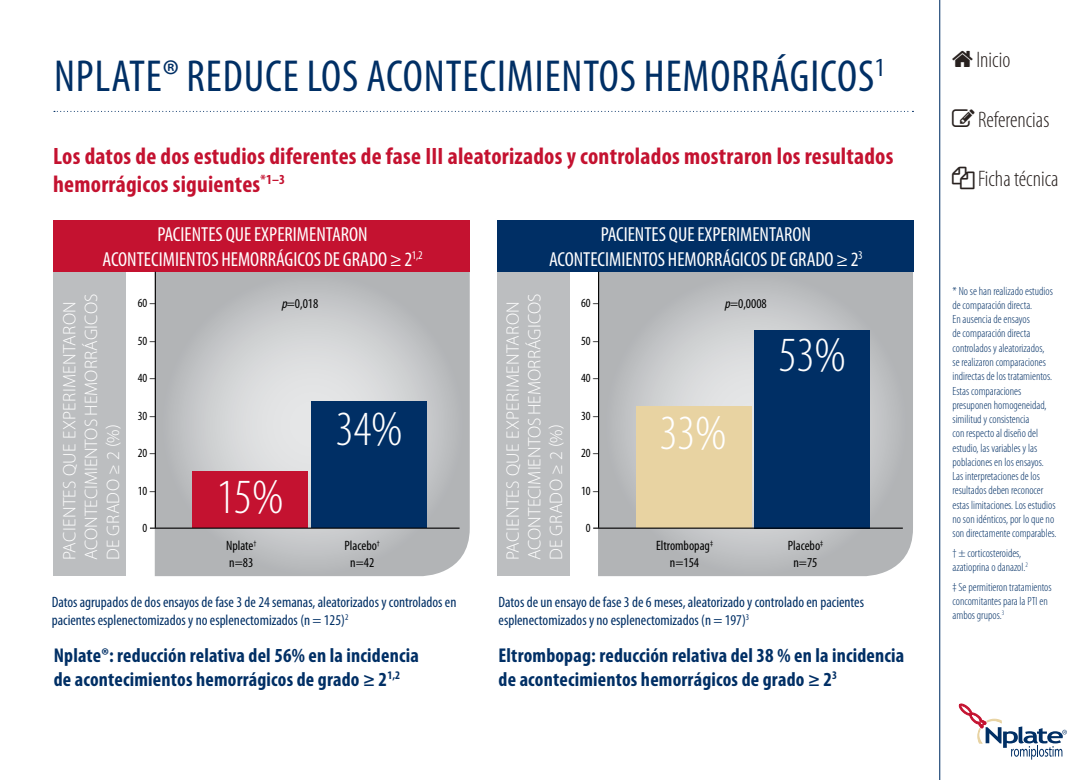
<style>
.page{position:relative;width:1081px;height:780px;background:#fff}
.page>*{position:absolute;margin:0;border:0;box-sizing:border-box;transform-origin:0 0}
.t1{font:300 condensed 49.38px "Myriad Pro";color:#fff}
.t2{font:condensed 45px "Myriad Pro";letter-spacing:.02em;color:#002f65}
.t3{font:condensed 26.25px "Myriad Pro";color:#002f65}
.t4{font:700 condensed 23.75px/28.5px "Myriad Pro";letter-spacing:.01em;color:#c41230}
.t5{font:300 condensed 22.5px "Myriad Pro";color:#28211f}
.t6{font:condensed 20.38px "Myriad Pro";color:#fff}
.t7{font:700 condensed 20px/24px "Myriad Pro";letter-spacing:.01em;color:#002f65}
.t8{font:300 18.12px/21.8px "Myriad Pro";letter-spacing:.01em;color:#fff}
.t9{font:condensed 15px/18px "Myriad Pro";color:#002f65}
.t10{font:condensed 13.5px "Myriad Pro";color:#000}
.t11{font:condensed 12.5px "Myriad Pro";color:#000}
.t12{font:300 condensed 11.88px/14.2px "Myriad Pro";color:#002f65}
.t13{font:condensed 11.88px "Myriad Pro";color:#fff}
.s1{font-size:20.38px}
.s2{font-style:italic}
</style>
<div class="page">
<hr style="left:939px;top:0;width:1px;height:780px;background:#002f65">
<svg style="left:959px;top:703px;width:108px;height:56px"></svg>
<svg style="left:54px;top:111px;width:859px;height:1px"></svg>
<svg style="left:155px;top:272px;width:315px;height:304px;background:#c1c3c5"></svg>
<svg style="left:598px;top:272px;width:315px;height:304px;background:#bbbdbf"></svg>
<div style="left:54px;top:245px;width:72px;height:331px;background:#bcbec0"></div>
<div style="left:497px;top:245px;width:72px;height:331px;background:#bcbec0"></div>
<div style="left:192px;top:471px;width:116px;height:57px;background:#c41230"></div>
<div style="left:635px;top:406px;width:116px;height:122px;background:#e8d3a2"></div>
<div style="left:311px;top:401px;width:116px;height:127px;background:#002f65"></div>
<div style="left:754px;top:330px;width:116px;height:198px;background:#002f65"></div>
<div style="left:54px;top:220px;width:416px;height:52px;background:#c41230"></div>
<div style="left:497px;top:220px;width:416px;height:52px;background:#002f65"></div>
<hr style="left:150px;top:527px;width:309px;height:1px;background:#000">
<hr style="left:593px;top:527px;width:310px;height:1px;background:#000">
<hr style="left:155px;top:272px;width:1px;height:256px;background:#000">
<hr style="left:598px;top:272px;width:1px;height:256px;background:#000">
<h2 class="t2" style="left:54px;top:49px;width:40px">Nplate</h2>
<h2 class="t2" style="left:162px;top:49px;width:44px">® reduce</h2>
<h2 class="t2" style="left:307px;top:49px;width:78px">los aconteci</h2>
<h2 class="t2" style="left:507px;top:49px;width:46px">mientos</h2>
<h2 class="t2" style="left:644px;top:49px;width:164px">hemorrágicos</h2>
<h3 class="t3" style="left:875px;top:52px;width:12px">1</h3>
<h3 class="t4" style="left:53px;top:141px;width:842px">Los datos de dos estudios diferentes de fase III aleatorizados y controlados mostraron los resultados hemorrágicos siguientes<sup>*1–3</sup></h3>
<h3 class="t6" style="left:157px;top:222px;width:16px">Pacientes</h3>
<h3 class="t6" style="left:226px;top:222px;width:93px">que experimentaron</h3>
<h3 class="t6" style="left:103px;top:246px;width:9px">aconteci</h3>
<h3 class="t6" style="left:163px;top:246px;width:21px">mientos</h3>
<h3 class="t6" style="left:221px;top:246px;width:72px">hemorrágicos</h3>
<h3 class="t6" style="left:324px;top:246px;width:29px">de grado</h3>
<p class="t13" style="left:390px;top:248px;width:34px"><span class="s1">≥ 2</span>1,2</p>
<h3 class="t6" style="left:601px;top:222px;width:16px">Pacientes</h3>
<h3 class="t6" style="left:669px;top:222px;width:93px">que experimentaron</h3>
<h3 class="t6" style="left:549px;top:246px;width:9px">aconteci</h3>
<h3 class="t6" style="left:609px;top:246px;width:21px">mientos</h3>
<h3 class="t6" style="left:668px;top:246px;width:72px">hemorrágicos</h3>
<h3 class="t6" style="left:770px;top:246px;width:29px">de grado</h3>
<h3 class="t6" style="left:836px;top:246px;width:28px">≥ 2<sup>3</sup></h3>
<h3 class="t8" style="left:59px;top:560px;width:268px;rotate:-90deg">PACIENTES QUE EXPERIMENTARON<br>ACONTECIMIENTOS HEMORRÁGICOS<br>DE GRADO ≥ 2 (%)</h3>
<h3 class="t8" style="left:502px;top:560px;width:268px;rotate:-90deg">PACIENTES QUE EXPERIMENTARON<br>ACONTECIMIENTOS HEMORRÁGICOS<br>DE GRADO ≥ 2 (%)</h3>
<p class="t11" style="left:138px;top:295px;width:19px">60 –</p>
<p class="t11" style="left:138px;top:333px;width:19px">50 –</p>
<p class="t11" style="left:138px;top:370px;width:19px">40 –</p>
<p class="t11" style="left:138px;top:408px;width:19px">30 –</p>
<p class="t11" style="left:138px;top:445px;width:19px">20 –</p>
<p class="t11" style="left:138px;top:483px;width:19px">10 –</p>
<p class="t11" style="left:143px;top:520px;width:6px">0</p>
<p class="t11" style="left:581px;top:295px;width:19px">60 –</p>
<p class="t11" style="left:581px;top:333px;width:19px">50 –</p>
<p class="t11" style="left:581px;top:370px;width:19px">40 –</p>
<p class="t11" style="left:581px;top:408px;width:19px">30 –</p>
<p class="t11" style="left:581px;top:445px;width:19px">20 –</p>
<p class="t11" style="left:581px;top:483px;width:19px">10 –</p>
<p class="t11" style="left:586px;top:520px;width:6px">0</p>
<p class="t10" style="left:281px;top:295px;width:39px"><span class="s2">p</span>=0,018</p>
<p class="t10" style="left:724px;top:295px;width:44px"><span class="s2">p</span>=0,0008</p>
<h1 class="t1" style="left:779px;top:325px;width:69px">53%</h1>
<h1 class="t1" style="left:336px;top:399px;width:69px">34%</h1>
<h1 class="t1" style="left:660px;top:403px;width:69px">33%</h1>
<h1 class="t1" style="left:216px;top:467px;width:69px">15%</h1>
<p class="t10" style="left:226px;top:537px;width:32px">Nplate<sup>†</sup></p>
<p class="t10" style="left:344px;top:537px;width:37px">Placebo<sup>†</sup></p>
<p class="t10" style="left:229px;top:554px;width:26px">n=83</p>
<p class="t10" style="left:350px;top:554px;width:26px">n=42</p>
<p class="t10" style="left:656px;top:537px;width:58px">Eltrombopag<sup>‡</sup></p>
<p class="t10" style="left:788px;top:537px;width:37px">Placebo<sup>‡</sup></p>
<p class="t10" style="left:670px;top:554px;width:31px">n=154</p>
<p class="t10" style="left:793px;top:554px;width:26px">n=75</p>
<p class="t9" style="left:52px;top:592px;width:406px">Datos agrupados de dos ensayos de fase 3 de 24 semanas, aleatorizados y controlados en pacientes esplenectomizados y no esplenectomizados (n = 125)<sup>2</sup></p>
<p class="t9" style="left:498px;top:592px;width:367px">Datos de un ensayo de fase 3 de 6 meses, aleatorizado y controlado en pacientes esplenectomizados y no esplenectomizados (n = 197)<sup>3</sup></p>
<h3 class="t7" style="left:498px;top:642px;width:407px">Eltrombopag: reducción relativa del 38 % en la incidencia de acontecimientos hemorrágicos de grado ≥ 2<sup>3</sup></h3>
<h3 class="t7" style="left:54px;top:642px;width:367px">Nplate®: reducción relativa del 56% en la incidencia de acontecimientos hemorrágicos de grado ≥ 2<sup>1,2</sup></h3>
<h3 class="t5" style="left:976px;top:47px;width:35px">Inicio</h3>
<h3 class="t5" style="left:978px;top:106px;width:73px">Referencias</h3>
<h3 class="t5" style="left:978px;top:165px;width:82px">Ficha técnica</h3>
<p class="t12" style="left:952px;top:283px;width:106px">* No se han realizado estudios de comparación directa.<br>En ausencia de ensayos<br>de comparación directa controlados y aleatorizados,<br>se realizaron comparaciones indirectas de los tratamientos.<br>Estas comparaciones presuponen homogeneidad, similitud y consistencia<br>con respecto al diseño del estudio, las variables y las poblaciones en los ensayos.<br>Las interpretaciones de los resultados deben reconocer estas limitaciones. Los estudios no son idénticos, por lo que no son directamente comparables.</p>
<p class="t12" style="left:952px;top:545px;width:77px">† ± corticosteroides, azatioprina o danazol.<sup>2</sup></p>
<p class="t12" style="left:952px;top:579px;width:101px">‡ Se permitieron tratamientos concomitantes para la PTI en ambos grupos.<sup>3</sup></p>
</div>
